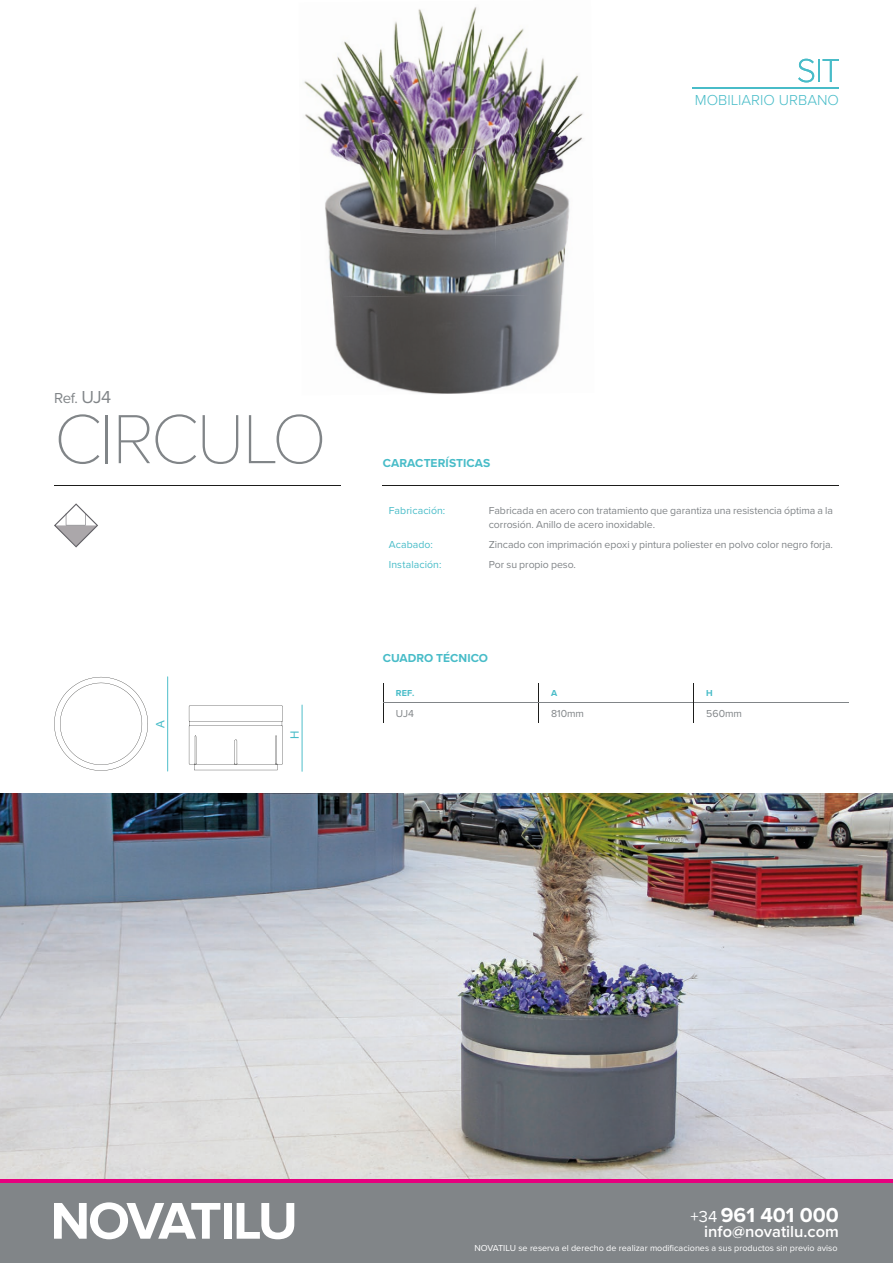
<style>
.page{position:relative;width:893px;height:1263px;background:#fff}
.page>*{position:absolute;margin:0;border:0;box-sizing:border-box;transform-origin:0 0}
.t1{font:100 72px "Proxima Nova T";letter-spacing:-.035em;color:#818588}
.t2{font:700 21px "Proxima Nova";color:#fff}
.t3{font:600 16.5px "Proxima Nova";color:#fff}
.t4{font:300 15px "Proxima Nova";color:#48bcc8}
.t5{font:15px "Proxima Nova";color:#818588}
.t6{font:700 12px "Proxima Nova";letter-spacing:.005em;color:#48bcc8}
.t7{font:11.55px "Arial";color:#48bcc8}
.t8{font:10.5px/13.5px "Proxima Nova";letter-spacing:-.005em;color:#818588}
.t9{font:10.5px "Proxima Nova";letter-spacing:.01em;color:#48bcc8}
.t10{font:9px "Proxima Nova";color:#fff}
.t11{font:700 9px "Proxima Nova";color:#48bcc8}
.s1{font-size:18px}
.s2{font-weight:400;font-size:16.5px}
</style>
<div class="page">
<div style="left:0;top:1183px;width:893px;height:80px;background:#818588"></div>
<hr style="left:383px;top:485px;width:456px;height:1px;background:#1d1d1b">
<hr style="left:54px;top:485px;width:286px;height:1px;background:#1d1d1b">
<svg style="left:54px;top:1202px;width:166px;height:37px"></svg>
<div style="left:224px;top:1203px;width:8px;height:36px;background:#fff"></div>
<svg style="left:237px;top:1203px;width:57px;height:36px"></svg>
<div style="left:0;top:1178px;width:893px;height:5px;background:#e6007e"></div>
<svg style="left:798px;top:59px;width:16px;height:23px"></svg>
<hr style="left:818px;top:59px;width:2px;height:23px;background:#48bcc8">
<svg style="left:823px;top:59px;width:16px;height:23px"></svg>
<hr style="left:692px;top:87px;width:147px;height:1px;background:#48bcc8">
<img style="left:0;top:793px;width:893px;height:385px">
<svg style="left:54px;top:503px;width:44px;height:44px"></svg>
<hr style="left:167px;top:676px;width:1px;height:95px;background:#48bcc8">
<hr style="left:302px;top:705px;width:1px;height:67px;background:#48bcc8">
<svg style="left:54px;top:677px;width:229px;height:94px"></svg>
<svg style="left:383px;top:683px;width:1px;height:40px"></svg>
<svg style="left:538px;top:683px;width:1px;height:40px"></svg>
<svg style="left:693px;top:683px;width:1px;height:40px"></svg>
<hr style="left:383px;top:702px;width:155px;height:1px;background:#818588">
<hr style="left:539px;top:702px;width:154px;height:1px;background:#818588">
<hr style="left:694px;top:702px;width:155px;height:1px;background:#818588">
<img style="left:304px;top:7px;width:189px;height:141px">
<img style="left:493px;top:28px;width:90px;height:266px">
<img style="left:325px;top:148px;width:171px;height:146px">
<img style="left:332px;top:294px;width:231px;height:100px">
<h3 class="t4" style="left:695px;top:91px;width:146px">MOBILIARIO URBANO</h3>
<h3 class="t5" style="left:54px;top:387px;width:59px">Ref. <span class="s1">UJ4</span></h3>
<h1 class="t1" style="left:54px;top:396px;width:274px">CIRCULO</h1>
<p class="t7" style="left:152px;top:728px;width:9px;rotate:-90deg">A</p>
<p class="t7" style="left:287px;top:738px;width:10px;rotate:-90deg">H</p>
<p class="t6" style="left:383px;top:454px;width:109px">CARACTERÍSTICAS</p>
<p class="t9" style="left:389px;top:503px;width:58px">Fabricación:</p>
<p class="t8" style="left:489px;top:503px;width:346px">Fabricada en acero con tratamiento que garantiza una resistencia óptima a la corrosión. Anillo de acero inoxidable.</p>
<p class="t9" style="left:389px;top:536px;width:46px">Acabado:</p>
<p class="t8" style="left:489px;top:537px;width:346px">Zincado con imprimación epoxi y pintura poliester en polvo color negro forja.</p>
<p class="t9" style="left:389px;top:557px;width:54px">Instalación:</p>
<p class="t8" style="left:489px;top:557px;width:89px">Por su propio peso.</p>
<p class="t6" style="left:383px;top:649px;width:107px">CUADRO TÉCNICO</p>
<p class="t11" style="left:396px;top:687px;width:20px">REF.</p>
<p class="t11" style="left:551px;top:687px;width:8px">A</p>
<p class="t11" style="left:706px;top:687px;width:8px">H</p>
<p class="t8" style="left:396px;top:706px;width:20px">UJ4</p>
<p class="t8" style="left:551px;top:706px;width:35px">810mm</p>
<p class="t8" style="left:706px;top:706px;width:37px">560mm</p>
<h2 class="t2" style="left:691px;top:1199px;width:150px"><span class="s2">+34</span> 961 401 000</h2>
<h3 class="t3" style="left:704px;top:1221px;width:136px">info@novatilu.com</h3>
<p class="t10" style="left:474px;top:1241px;width:365px">NOVATILU se reserva el derecho de realizar modificaciones a sus productos sin previo aviso</p>
</div>
